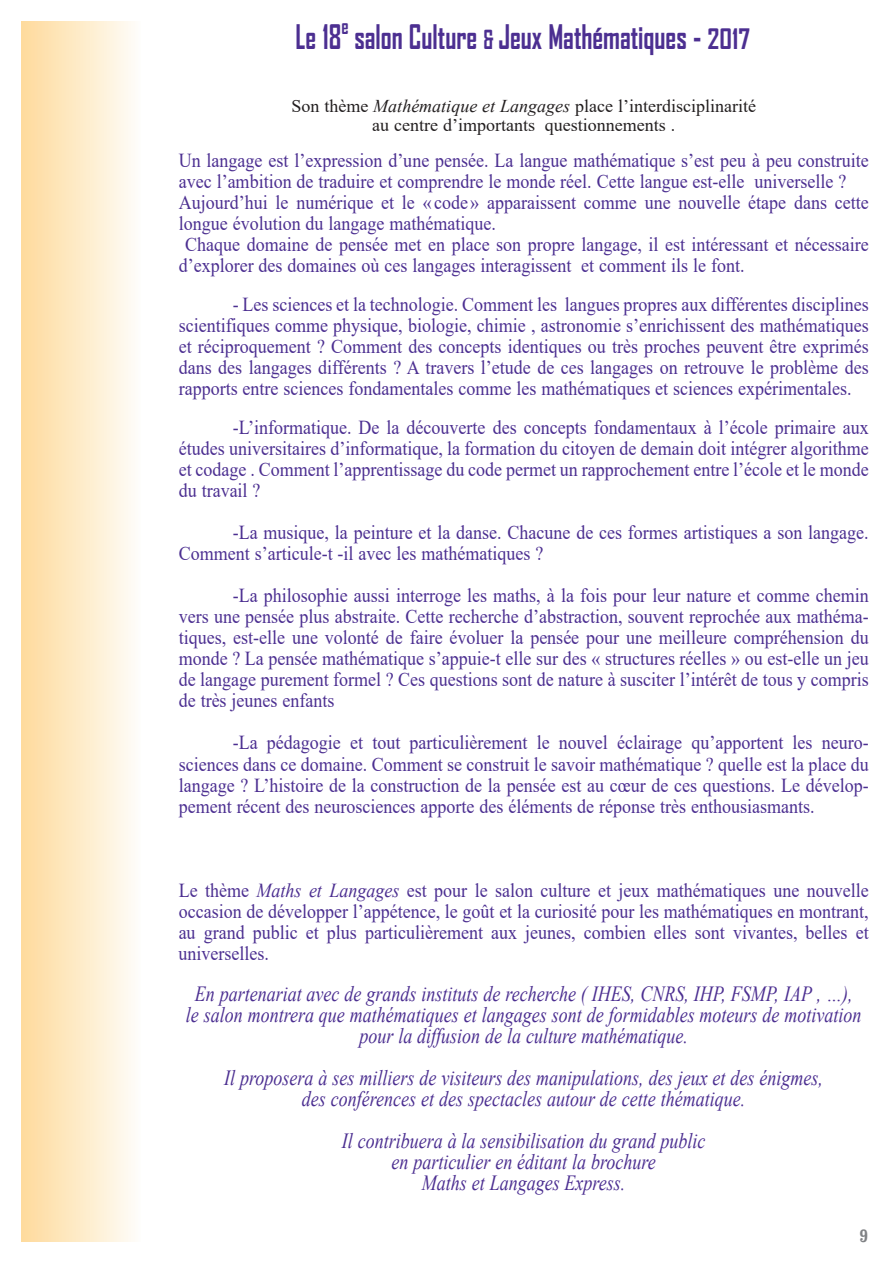
<style>
.page{position:relative;width:893px;height:1263px;background:#fff}
.page>*{position:absolute;margin:0;border:0;box-sizing:border-box;transform-origin:0 0}
.t1{font:700 32.4px "Agency FB";color:#4c2f91;scale:.83 1}
.t2{font:italic 21.6px/21px "Times New Roman";color:#4c2f91;text-align:center;scale:.83 1}
.t3{font:700 21.6px "Agency FB";color:#4c2f91;scale:.83 1}
.t4{font:19.8px/21px "Times New Roman";color:#4c2f91;text-align:justify;scale:.91 1}
.t5{font:18px/19.5px "Times New Roman";color:#231f20;text-align:center}
.t6{font:700 18px "Clarendon Condensed";color:#808285}
.s1{font-size:25.2px}
.s2{font-size:27px}
.s3{font-style:italic}
</style>
<div class="page">
<div style="left:21px;top:21px;width:119px;height:1221px;background:linear-gradient(to right,#feda9b,#fefdf9)"></div>
<p class="t3" style="left:341px;top:13px;width:10px">e</p>
<h1 class="t1" style="left:295px;top:17px;width:549px">Le 18 salon Culture <span class="s1">&amp;</span> Jeux Mathématiques - <span class="s2">2017</span></h1>
<p class="t5" style="left:291px;top:95px;width:466px">Son thème <span class="s3">Mathématique et Langages</span> place l’interdisciplinarité au centre d’importants questionnements .</p>
<p class="t4" style="left:179px;top:149px;width:760px">Un langage est l’expression d’une pensée. La langue mathématique s’est peu à peu construite</p>
<p class="t4" style="left:179px;top:171px;width:735px">avec l’ambition de traduire et comprendre le monde réel. Cette langue est-elle universelle ?</p>
<p class="t4" style="left:179px;top:192px;width:760px">Aujourd’hui le numérique et le « code » apparaissent comme une nouvelle étape dans cette</p>
<p class="t4" style="left:179px;top:213px;width:350px">longue évolution du langage mathématique.</p>
<p class="t4" style="left:185px;top:234px;width:752px">Chaque domaine de pensée met en place son propre langage, il est intéressant et nécessaire</p>
<p class="t4" style="left:179px;top:255px;width:623px">d’explorer des domaines où ces langages interagissent et comment ils le font.</p>
<p class="t4" style="left:179px;top:294px;width:760px;text-indent:54px">- Les sciences et la technologie. Comment les langues propres aux différentes disciplines scientifiques comme physique, biologie, chimie , astronomie s’enrichissent des mathématiques et réciproquement ? Comment des concepts identiques ou très proches peuvent être exprimés dans des langages différents ? A travers l’etude de ces langages on retrouve le problème des rapports entre sciences fondamentales comme les mathématiques et sciences expérimentales.</p>
<p class="t4" style="left:179px;top:417px;width:760px;text-indent:54px">-L’informatique. De la découverte des concepts fondamentaux à l’école primaire aux études universitaires d’informatique, la formation du citoyen de demain doit intégrer algorithme et codage . Comment l’apprentissage du code permet un rapprochement entre l’école et le monde du travail ?</p>
<p class="t4" style="left:179px;top:522px;width:760px;text-indent:54px">-La musique, la peinture et la danse. Chacune de ces formes artistiques a son langage.<br>Comment s’articule-t -il avec les mathématiques ?</p>
<p class="t4" style="left:179px;top:585px;width:760px;text-indent:54px">-La philosophie aussi interroge les maths, à la fois pour leur nature et comme chemin vers une pensée plus abstraite. Cette recherche d’abstraction, souvent reprochée aux mathéma&shy;tiques, est-elle une volonté de faire évoluer la pensée pour une meilleure compréhension du monde ? La pensée mathématique s’appuie-t elle sur des « structures réelles » ou est-elle un jeu de langage purement formel ? Ces questions sont de nature à susciter l’intérêt de tous y compris de très jeunes enfants</p>
<p class="t4" style="left:179px;top:732px;width:760px;text-indent:54px">-La pédagogie et tout particulièrement le nouvel éclairage qu’apportent les neuro&shy;sciences dans ce domaine. Comment se construit le savoir mathématique ? quelle est la place du langage ? L’histoire de la construction de la pensée est au cœur de ces questions. Le dévelop&shy;pement récent des neurosciences apporte des éléments de réponse très enthousiasmants.</p>
<p class="t4" style="left:179px;top:879px;width:760px">Le thème <span class="s3">Maths et Langages</span> est pour le salon culture et jeux mathématiques une nouvelle occasion de développer l’appétence, le goût et la curiosité pour les mathématiques en montrant, au grand public et plus particulièrement aux jeunes, combien elles sont vivantes, belles et universelles.</p>
<p class="t2" style="left:186px;top:983px;width:816px">En partenariat avec de grands instituts de recherche ( IHES, CNRS, IHP, FSMP, IAP , …), le salon montrera que mathématiques et langages sont de formidables moteurs de motivation pour la diffusion de la culture mathématique.</p>
<p class="t2" style="left:224px;top:1067px;width:723px">Il proposera à ses milliers de visiteurs des manipulations, des jeux et des énigmes, des conférences et des spectacles autour de cette thématique.</p>
<p class="t2" style="left:342px;top:1130px;width:440px">Il contribuera à la sensibilisation du grand public en particulier en éditant la brochure<br>Maths et Langages Express.</p>
<p class="t6" style="left:860px;top:1224px;width:9px">9</p>
</div>
